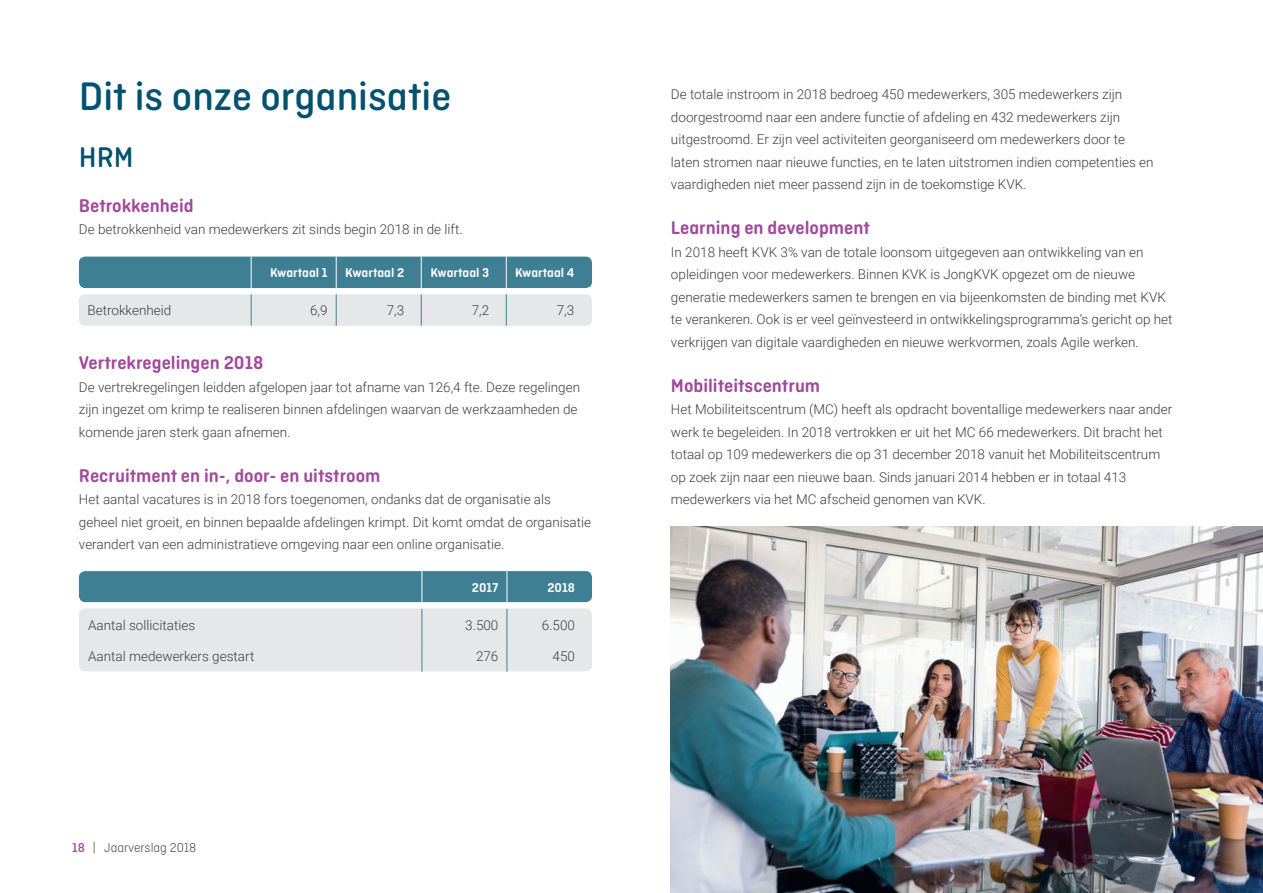
<style>
.page{position:relative;width:1263px;height:893px;background:#fff}
.page>*{position:absolute;margin:0;border:0;box-sizing:border-box;transform-origin:0 0}
.Heading{font:500 42px "Ciutadella Rounded";color:#00526e}
.Tussenkopjes{font:500 30px "Ciutadella Rounded";color:#00526e}
.Tussenkopjes-2{font:600 19.5px "Ciutadella Rounded";color:#a1499b}
.Bodytekst{font:300 13.5px/22.5px "Roboto";color:#3e3e3f}
.t1{font:600 13.5px "Ciutadella Rounded";color:#fff}
.t2{font:300 13.5px "Ciutadella Rounded";color:#3e3e3f}
.s1{font-weight:500;color:#a1499b}
</style>
<div class="page">
<img style="left:671px;top:527px;width:592px;height:366px">
<div style="left:79px;top:257px;width:513px;height:31px;background:#3e7f93;border-radius:6px"></div>
<div style="left:79px;top:294px;width:513px;height:32px;background:#e6e7e9;border-radius:6px"></div>
<hr style="left:336px;top:257px;width:1px;height:31px;background:#fff">
<hr style="left:421px;top:257px;width:1px;height:31px;background:#fff">
<hr style="left:506px;top:257px;width:1px;height:31px;background:#fff">
<hr style="left:251px;top:294px;width:1px;height:32px;background:#3e7f93">
<hr style="left:336px;top:294px;width:1px;height:32px;background:#3e7f93">
<hr style="left:421px;top:294px;width:1px;height:32px;background:#3e7f93">
<hr style="left:506px;top:294px;width:1px;height:32px;background:#3e7f93">
<hr style="left:251px;top:257px;width:1px;height:31px;background:#fff">
<div style="left:79px;top:571px;width:513px;height:31px;background:#3e7f93;border-radius:6px"></div>
<div style="left:79px;top:608px;width:513px;height:63px;background:#e6e7e9;border-radius:6px"></div>
<hr style="left:507px;top:571px;width:1px;height:31px;background:#fff">
<hr style="left:422px;top:609px;width:1px;height:31px;background:#3e7f93">
<hr style="left:507px;top:609px;width:1px;height:31px;background:#3e7f93">
<hr style="left:422px;top:640px;width:1px;height:32px;background:#3e7f93">
<hr style="left:507px;top:640px;width:1px;height:32px;background:#3e7f93">
<hr style="left:422px;top:571px;width:1px;height:31px;background:#fff">
<h1 class="Heading" style="left:79px;top:73px;width:374px">Dit is onze organisatie</h1>
<p class="Tussenkopjes" style="left:79px;top:140px;width:56px">HRM</p>
<p class="Tussenkopjes-2" style="left:79px;top:194px;width:116px">Betrokkenheid</p>
<p class="Bodytekst" style="left:79px;top:217px;width:385px">De betrokkenheid van medewerkers zit sinds begin 2018 in de lift.</p>
<p class="t1" style="left:270px;top:265px;width:59px">Kwartaal 1</p>
<p class="t1" style="left:345px;top:265px;width:60px">Kwartaal 2</p>
<p class="t1" style="left:430px;top:265px;width:60px">Kwartaal 3</p>
<p class="t1" style="left:515px;top:265px;width:61px">Kwartaal 4</p>
<p class="Bodytekst" style="left:87px;top:299px;width:85px">Betrokkenheid</p>
<p class="Bodytekst" style="left:310px;top:299px;width:19px">6,9</p>
<p class="Bodytekst" style="left:387px;top:299px;width:19px">7,3</p>
<p class="Bodytekst" style="left:472px;top:299px;width:19px">7,2</p>
<p class="Bodytekst" style="left:557px;top:299px;width:19px">7,3</p>
<p class="Tussenkopjes-2" style="left:79px;top:352px;width:186px">Vertrekregelingen 2018</p>
<p class="Bodytekst" style="left:79px;top:375px;width:503px">De vertrekregelingen leidden afgelopen jaar tot afname van 126,4 fte. Deze regelingen zijn ingezet om krimp te realiseren binnen afdelingen waarvan de werkzaamheden de komende jaren sterk gaan afnemen.</p>
<p class="Tussenkopjes-2" style="left:79px;top:464px;width:303px">Recruitment en in-, door- en uitstroom</p>
<p class="Bodytekst" style="left:79px;top:487px;width:514px">Het aantal vacatures is in 2018 fors toegenomen, ondanks dat de organisatie als geheel niet groeit, en binnen bepaalde afdelingen krimpt. Dit komt omdat de organisatie verandert van een administratieve omgeving naar een online organisatie.</p>
<p class="t1" style="left:472px;top:580px;width:28px">2017</p>
<p class="t1" style="left:547px;top:580px;width:29px">2018</p>
<p class="Bodytekst" style="left:88px;top:613px;width:109px">Aantal sollicitaties</p>
<p class="Bodytekst" style="left:465px;top:613px;width:35px">3.500</p>
<p class="Bodytekst" style="left:542px;top:613px;width:35px">6.500</p>
<p class="Bodytekst" style="left:88px;top:644px;width:168px">Aantal medewerkers gestart</p>
<p class="Bodytekst" style="left:476px;top:644px;width:24px">276</p>
<p class="Bodytekst" style="left:553px;top:644px;width:24px">450</p>
<p class="t2" style="left:72px;top:840px;width:125px"><span class="s1">18</span> | Jaarverslag 2018</p>
<p class="Bodytekst" style="left:671px;top:82px;width:484px">De totale instroom in 2018 bedroeg 450 medewerkers, 305 medewerkers zijn doorgestroomd naar een andere functie of afdeling en 432 medewerkers zijn uitgestroomd. Er zijn veel activiteiten georganiseerd om medewerkers door te laten stromen naar nieuwe functies, en te laten uitstromen indien competenties en vaardigheden niet meer passend zijn in de toekomstige KVK.</p>
<p class="Tussenkopjes-2" style="left:671px;top:217px;width:200px">Learning en development</p>
<p class="Bodytekst" style="left:671px;top:240px;width:503px">In 2018 heeft KVK 3% van de totale loonsom uitgegeven aan ontwikkeling van en opleidingen voor medewerkers. Binnen KVK is JongKVK opgezet om de nieuwe generatie medewerkers samen te brengen en via bijeenkomsten de binding met KVK te verankeren. Ook is er veel geïnvesteerd in ontwikkelingsprogramma’s gericht op het verkrijgen van digitale vaardigheden en nieuwe werkvormen, zoals Agile werken.</p>
<p class="Tussenkopjes-2" style="left:671px;top:374px;width:151px">Mobiliteitscentrum</p>
<p class="Bodytekst" style="left:671px;top:397px;width:503px">Het Mobiliteitscentrum (MC) heeft als opdracht boventallige medewerkers naar ander werk te begeleiden. In 2018 vertrokken er uit het MC 66 medewerkers. Dit bracht het totaal op 109 medewerkers die op 31 december 2018 vanuit het Mobiliteitscentrum op zoek zijn naar een nieuwe baan. Sinds januari 2014 hebben er in totaal 413 medewerkers via het MC afscheid genomen van KVK.</p>
</div>
